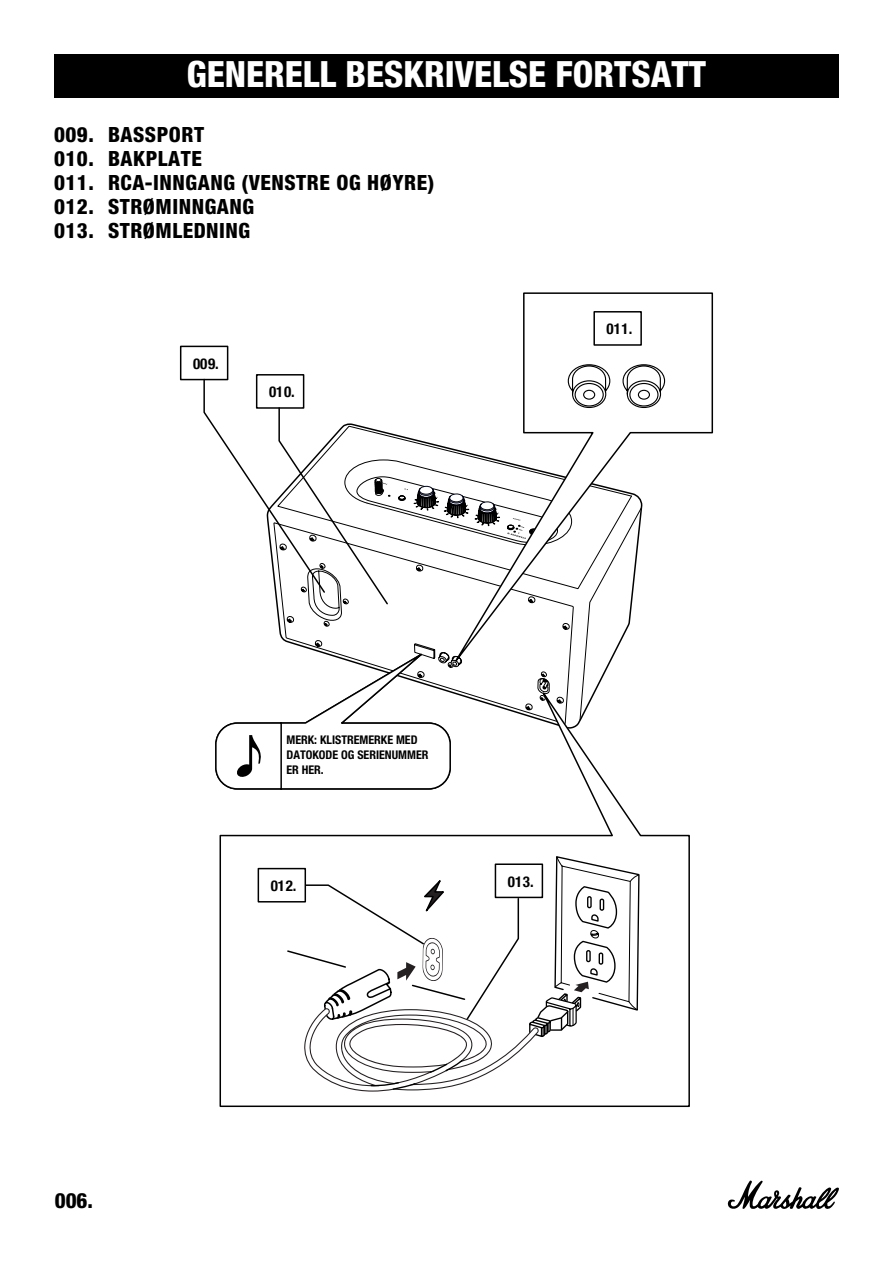
<style>
.page{position:relative;width:893px;height:1263px;background:#fff}
.page>*{position:absolute;margin:0;border:0;box-sizing:border-box;transform-origin:0 0}
.t1{font:800 condensed 36px "Helvetica Neue LT Com";color:#fff}
.t2{font:800 condensed 21px/24px "Helvetica Neue LT Std";letter-spacing:.025em;color:#000}
.t3{font:700 condensed 15px "Helvetica Neue";letter-spacing:.02em;color:#000}
.t4{font:700 condensed 12px/15px "Helvetica Neue LT Std";color:#000}
</style>
<div class="page">
<svg style="left:727px;top:1180px;width:112px;height:29px"></svg>
<div style="left:54px;top:54px;width:785px;height:44px;background:#000"></div>
<svg style="left:523px;top:292px;width:191px;height:142px"></svg>
<svg style="left:203px;top:364px;width:463px;height:416px"></svg>
<svg style="left:219px;top:676px;width:471px;height:432px"></svg>
<svg style="left:286px;top:855px;width:354px;height:236px"></svg>
<div style="left:180px;top:346px;width:48px;height:34px;border:2px solid #000"></div>
<div style="left:256px;top:374px;width:48px;height:35px;border:2px solid #000"></div>
<div style="left:593px;top:311px;width:49px;height:35px;border:2px solid #000"></div>
<div style="left:258px;top:868px;width:48px;height:34px;border:2px solid #000"></div>
<div style="left:495px;top:863px;width:48px;height:35px;border:2px solid #000"></div>
<h1 class="t1" style="left:187px;top:52px;width:521px">GENERELL BESKRIVELSE FORTSATT</h1>
<p class="t2" style="left:54px;top:122px;width:382px">009. BASSPORT<br>010. BAKPLATE<br>011. RCA-INNGANG (VENSTRE OG HØYRE)<br>012. STRØMINNGANG<br>013. STRØMLEDNING</p>
<p class="t3" style="left:193px;top:351px;width:27px">009.</p>
<p class="t3" style="left:269px;top:379px;width:27px">010.</p>
<p class="t3" style="left:607px;top:316px;width:27px">011.</p>
<p class="t2" style="left:55px;top:1188px;width:40px">006.</p>
<p class="t4" style="left:287px;top:732px;width:143px">MERK: KLISTREMERKE MED<br>DATOKODE OG SERIENUMMER<br>ER HER.</p>
<p class="t3" style="left:271px;top:873px;width:27px">012.</p>
<p class="t3" style="left:508px;top:869px;width:27px">013.</p>
</div>
